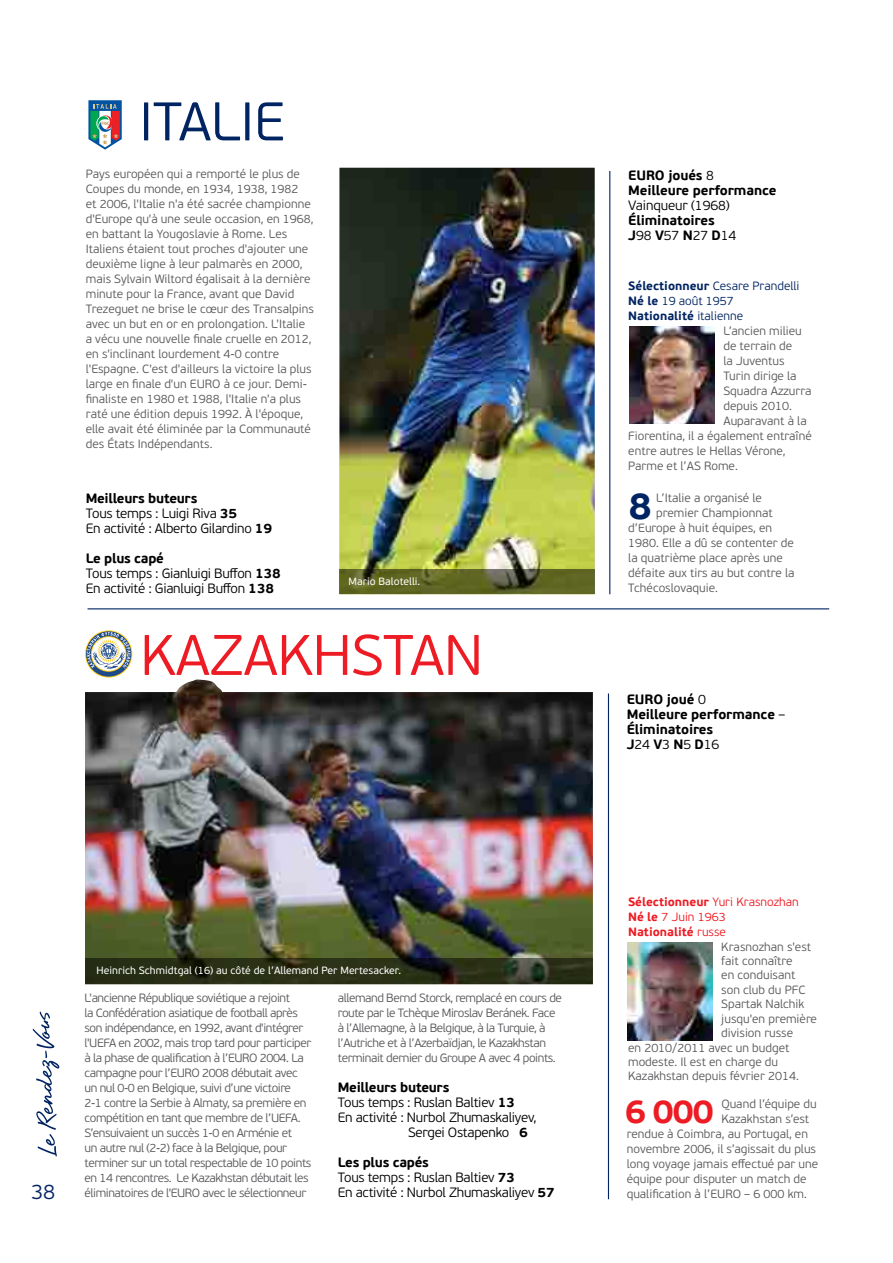
<style>
.page{position:relative;width:893px;height:1263px;background:#fff}
.page>*{position:absolute;margin:0;border:0;box-sizing:border-box;transform-origin:0 0}
.t1{font:300 57px "PF Beau Sans Pro";letter-spacing:-.005em;color:#ed1b23}
.t2{font:300 54.3px "PF Beau Sans Pro";letter-spacing:-.005em;color:#002461}
.t3{font:700 37.5px "PF Beau Sans Pro";color:#002461}
.t4{font:700 33px "PF Beau Sans Pro";color:#ed1b23}
.t5{font:300 21px "PF Beau Sans Pro";color:#002461}
.t6{font:300 13.5px/15px "PF Beau Sans Pro";letter-spacing:-.02em;color:#000}
.t7{font:700 13.5px/15px "PF Beau Sans Pro";letter-spacing:-.01em;color:#000}
.t8{font:300 12px/15px "PF Beau Sans Pro";color:#58585b}
.t9{font:300 12px/15px "PF Beau Sans Pro";letter-spacing:-.035em;color:#58585b}
.t10{font:300 12px "PF Beau Sans Pro";color:#002461}
.t11{font:300 12px "PF Beau Sans Pro";color:#ed1b23}
.t12{font:700 12px "PF Beau Sans Pro";color:#002461}
.t13{font:700 12px "PF Beau Sans Pro";color:#ed1b23}
.t14{font:10.5px "PF Beau Sans Pro";color:#fff}
.s1{font-weight:700}
.s2{font-weight:300}
</style>
<div class="page">
<img style="left:85px;top:692px;width:508px;height:292px">
<img style="left:175px;top:679px;width:48px;height:41px">
<svg style="left:33px;top:1012px;width:26px;height:145px"></svg>
<hr style="left:88px;top:608px;width:741px;height:1px;background:#002461">
<img style="left:628px;top:943px;width:85px;height:97px">
<img style="left:630px;top:326px;width:85px;height:97px">
<hr style="left:609px;top:171px;width:1px;height:423px;background:#002461">
<img style="left:339px;top:168px;width:256px;height:401px">
<svg style="left:339px;top:569px;width:256px;height:25px;fill:#5e6523"></svg>
<svg style="left:88px;top:100px;width:34px;height:50px"></svg>
<hr style="left:608px;top:693px;width:1px;height:506px;background:#002461">
<svg style="left:85px;top:630px;width:47px;height:47px"></svg>
<svg style="left:86px;top:631px;width:45px;height:46px"></svg>
<svg style="left:91px;top:636px;width:35px;height:36px"></svg>
<svg style="left:92px;top:637px;width:34px;height:34px"></svg>
<svg style="left:87px;top:632px;width:44px;height:37px"></svg>
<svg style="left:85px;top:958px;width:508px;height:25px;fill:#293015"></svg>
<h2 class="t2" style="left:139px;top:91px;width:147px">Italie</h2>
<p class="t8" style="left:86px;top:166px;width:229px">Pays européen qui a remporté le plus de Coupes du monde, en 1934, 1938, 1982<br>et 2006, l'Italie n'a été sacrée championne d'Europe qu'à une seule occasion, en 1968, en battant la Yougoslavie à Rome. Les Italiens étaient tout proches d'ajouter une deuxième ligne à leur palmarès en 2000, mais Sylvain Wiltord égalisait à la dernière minute pour la France, avant que David Trezeguet ne brise le cœur des Transalpins avec un but en or en prolongation. L'Italie a vécu une nouvelle finale cruelle en 2012, en s'inclinant lourdement 4-0 contre l'Espagne. C'est d'ailleurs la victoire la plus large en finale d'un EURO</p>
<p class="t8" style="left:86px;top:376px;width:227px;text-indent:138px">à ce jour. Demi&shy;finaliste en 1980 et 1988, l'Italie n'a plus raté une édition depuis 1992. À l'époque, elle avait été éliminée par la Communauté des États I ndépendants.</p>
<p class="t6" style="left:86px;top:491px;width:188px"><span class="s1">Meilleurs buteurs<br></span>Tous temps : Luigi Riva <span class="s1">35<br></span>En activité : Alberto Gilardino <span class="s1">19</span></p>
<p class="t6" style="left:86px;top:551px;width:197px"><span class="s1">Le plus capé<br></span>Tous temps : Gianluigi Buffon <span class="s1">138<br></span>En activité : Gianluigi Buffon <span class="s1">138</span></p>
<p class="t14" style="left:349px;top:575px;width:73px">Mario Balotelli.</p>
<h1 class="t1" style="left:140px;top:623px;width:344px">Kazakhstan</h1>
<h3 class="t5" style="left:31px;top:1179px;width:26px">38</h3>
<p class="t14" style="left:97px;top:964px;width:306px">Heinrich Schmidtgal (16) au côté de l’Allemand Per Mertesacker.</p>
<p class="t9" style="left:85px;top:990px;width:228px">L'ancienne République soviétique a rejoint<br>la Confédération asiatique de football après son indépendance, en 1992, avant d'intégrer l'UEFA en 2002, mais trop tard pour participer à la phase de qualification à l’EURO</p>
<p class="t8" style="left:260px;top:1050px;width:45px">2004. La</p>
<p class="t9" style="left:85px;top:1065px;width:228px;text-indent:118px">2008 débutait avec un nul 0-0 en Belgique, suivi d’une victoire 2-1 contre la Serbie à Almaty, sa première en compétition en tant que membre de l’UEFA.<br>S’ensuivaient un succès 1-0 en Arménie et<br>un autre nul (2-2) face à la Belgique, pour terminer sur un total respectable de 10 points en 14 rencontres. Le Kazakhstan débutait les éliminatoires de l'EURO</p>
<p class="t8" style="left:85px;top:1065px;width:94px">campagne pour l’EURO</p>
<p class="t8" style="left:203px;top:1185px;width:105px">avec le sélectionneur</p>
<p class="t9" style="left:338px;top:990px;width:226px">allemand Bernd Storck, remplacé en cours de route par le Tchèque Miroslav Beránek. Face à l’Allemagne, à la Belgique, à la Turquie, à l’Autriche et à l’Azerbaïdjan, le Kazakhstan terminait dernier du Groupe A avec 4 points.</p>
<p class="t6" style="left:338px;top:1080px;width:200px"><span class="s1">Meilleurs buteurs<br></span>Tous temps : Ruslan Baltiev <span class="s1">13<br></span>En activité : Nurbol Zhumaskaliyev,<br>S</p>
<p class="t6" style="left:416px;top:1125px;width:114px">ergei Ostapenko <span class="s1">6</span></p>
<p class="t6" style="left:338px;top:1155px;width:219px"><span class="s1">Les plus capés<br></span>Tous temps : Ruslan Baltiev <span class="s1">73<br></span>En activité : Nurbol Zhumaskaliyev <span class="s1">57</span></p>
<p class="t7" style="left:628px;top:168px;width:150px">EURO joués <span class="s2">8<br></span>Meilleure performance</p>
<p class="t6" style="left:628px;top:198px;width:103px">Vainqueur (1968)</p>
<p class="t7" style="left:628px;top:213px;width:110px">Éliminatoires<br>J<span class="s2">98</span> V<span class="s2">57</span> N<span class="s2">27</span> D<span class="s2">14</span></p>
<p class="t10" style="left:628px;top:279px;width:173px"><span class="s1">Sélectionneur</span> Cesare Prandelli</p>
<p class="t10" style="left:628px;top:294px;width:107px"><span class="s1">Né le</span> 19 août 1957</p>
<p class="t12" style="left:628px;top:308px;width:116px">Nationalité <span class="s2">italienne</span></p>
<p class="t8" style="left:723px;top:323px;width:80px">L’ancien milieu</p>
<p class="t8" style="left:723px;top:338px;width:70px">de terrain de</p>
<p class="t8" style="left:723px;top:353px;width:63px">la Juventus</p>
<p class="t8" style="left:723px;top:368px;width:75px">Turin dirige la</p>
<p class="t8" style="left:723px;top:383px;width:90px">Squadra Azzurra</p>
<p class="t8" style="left:723px;top:398px;width:70px">depuis 2010.</p>
<p class="t8" style="left:723px;top:413px;width:85px">Auparavant à la</p>
<p class="t8" style="left:628px;top:428px;width:185px">Fiorentina, il a également entraîné</p>
<p class="t8" style="left:628px;top:443px;width:159px">entre autres le Hellas Vérone,</p>
<p class="t8" style="left:628px;top:458px;width:111px">Parme et l’AS Rome.</p>
<p class="t8" style="left:656px;top:490px;width:107px">L’Italie a organisé le</p>
<p class="t8" style="left:656px;top:505px;width:118px">premier Championnat</p>
<p class="t8" style="left:628px;top:520px;width:145px">d’Europe à huit équipes, en</p>
<p class="t8" style="left:628px;top:535px;width:167px">1980. Elle a dû se contenter de</p>
<p class="t8" style="left:628px;top:550px;width:156px">la quatrième place après une</p>
<p class="t8" style="left:628px;top:565px;width:168px">défaite aux tirs au but contre la</p>
<p class="t8" style="left:628px;top:580px;width:91px">Tchécoslovaquie.</p>
<h3 class="t3" style="left:628px;top:482px;width:26px">8</h3>
<p class="t7" style="left:627px;top:692px;width:160px">EURO joué <span class="s2">0<br></span>Meilleure performance <span class="s2">–<br></span>Éliminatoires<br>J<span class="s2">24</span> V<span class="s2">3</span> N<span class="s2">5</span> D<span class="s2">16</span></p>
<p class="t11" style="left:628px;top:895px;width:172px"><span class="s1">Sélectionneur</span> Yuri Krasnozhan</p>
<p class="t11" style="left:628px;top:910px;width:99px"><span class="s1">Né le</span> 7 Juin 1963</p>
<p class="t13" style="left:628px;top:925px;width:99px">Nationalité <span class="s2">russe</span></p>
<p class="t8" style="left:721px;top:939px;width:91px">Krasnozhan s'est</p>
<p class="t8" style="left:721px;top:954px;width:73px">fait connaître</p>
<p class="t8" style="left:721px;top:968px;width:76px">en conduisant</p>
<p class="t8" style="left:721px;top:982px;width:85px">son club du PFC</p>
<p class="t8" style="left:721px;top:997px;width:84px">Spartak Nalchik</p>
<p class="t8" style="left:721px;top:1011px;width:97px">jusqu'en première</p>
<p class="t8" style="left:721px;top:1026px;width:73px">division russe</p>
<p class="t8" style="left:628px;top:1040px;width:163px">en 2010/2011 avec un budget</p>
<p class="t8" style="left:628px;top:1054px;width:152px">modeste. I l est en charge du</p>
<p class="t8" style="left:628px;top:1069px;width:172px">Kazakhstan depuis février 2014.</p>
<p class="t8" style="left:721px;top:1097px;width:97px">Quand l’équipe du</p>
<p class="t8" style="left:721px;top:1112px;width:89px">Kazakhstan s’est</p>
<p class="t8" style="left:627px;top:1127px;width:183px">rendue à Coimbra, au Portugal, en</p>
<p class="t8" style="left:627px;top:1142px;width:191px">novembre 2006, il s’agissait du plus</p>
<p class="t8" style="left:627px;top:1157px;width:193px">long voyage jamais effectué par une</p>
<p class="t8" style="left:627px;top:1172px;width:181px">équipe pour disputer un match de</p>
<p class="t8" style="left:627px;top:1187px;width:92px">qualification à l’EURO</p>
<p class="t8" style="left:744px;top:1187px;width:64px">– 6 000 km.</p>
<h3 class="t4" style="left:625px;top:1090px;width:91px">6 000</h3>
</div>
